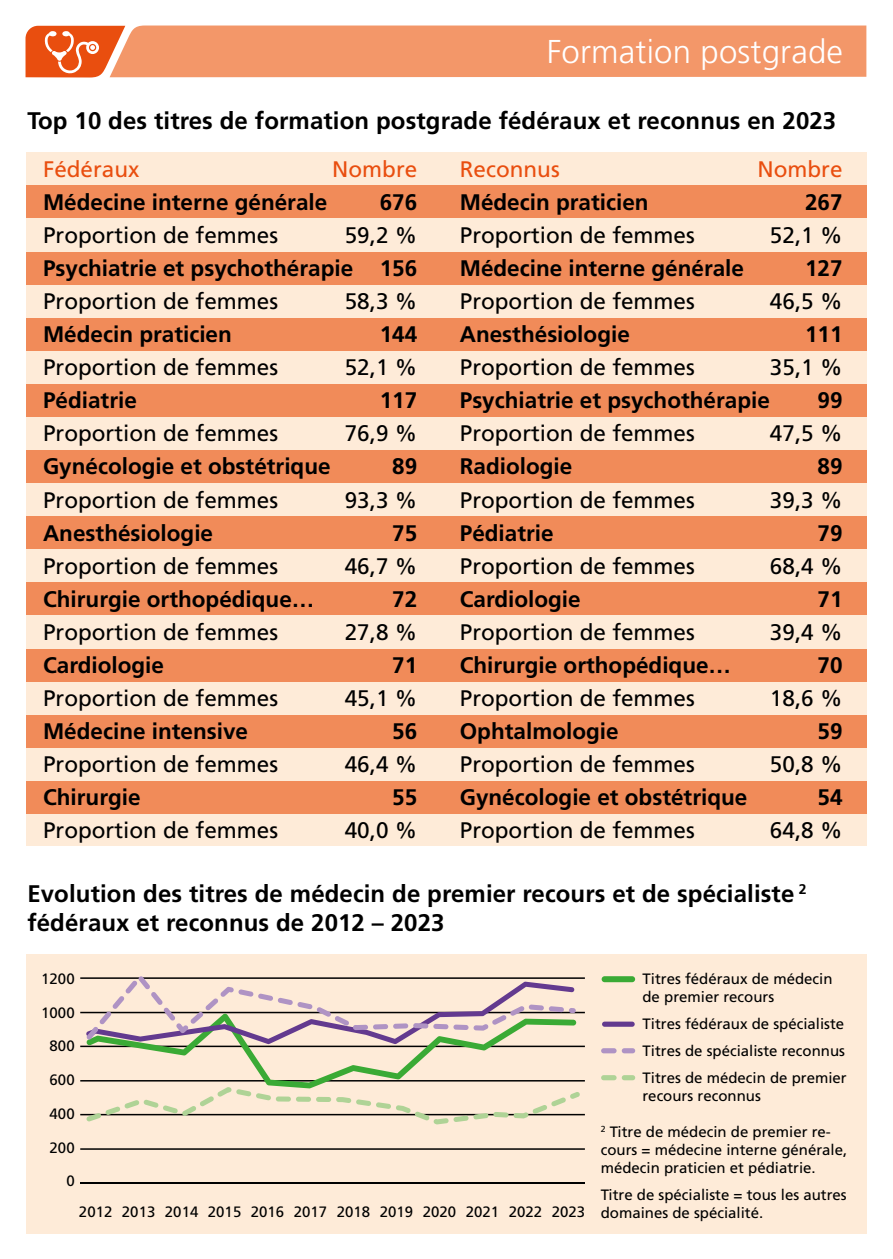
<style>
.page{position:relative;width:893px;height:1259px;background:#fff}
.page>*{position:absolute;margin:0;border:0;box-sizing:border-box;transform-origin:0 0}
.t1{font:300 33px "Frutiger LT Pro";letter-spacing:.005em;color:#fff}
.t2{font:700 24px/28.5px "Frutiger LT Pro";letter-spacing:.005em;color:#000}
.t3{font:22.5px "Frutiger LT Pro";color:#000}
.t4{font:700 22.5px "Frutiger LT Pro";color:#000}
.t5{font:22.5px "Frutiger LT Pro";color:#e94e0f}
.t6{font:15px/18px "Frutiger LT Pro";color:#000}
</style>
<div class="page">
<div style="left:26px;top:954px;width:841px;height:279px;background:#feebd8"></div>
<svg style="left:26px;top:26px;width:840px;height:51px;background:#f29264"></svg>
<div style="left:26px;top:152px;width:840px;height:694px;background:#feebd8"></div>
<div style="left:26px;top:185px;width:840px;height:33px;background:#f18b59"></div>
<div style="left:26px;top:252px;width:840px;height:32px;background:#f18b59"></div>
<div style="left:26px;top:318px;width:840px;height:33px;background:#f18b59"></div>
<div style="left:26px;top:384px;width:840px;height:33px;background:#f18b59"></div>
<div style="left:26px;top:450px;width:840px;height:33px;background:#f18b59"></div>
<div style="left:26px;top:516px;width:840px;height:33px;background:#f18b59"></div>
<div style="left:26px;top:582px;width:840px;height:33px;background:#f18b59"></div>
<div style="left:26px;top:648px;width:840px;height:33px;background:#f18b59"></div>
<div style="left:26px;top:715px;width:840px;height:32px;background:#f18b59"></div>
<div style="left:26px;top:781px;width:840px;height:33px;background:#f18b59"></div>
<div style="left:602px;top:1021px;width:33px;height:5px;background:#633a8f;border-radius:3px"></div>
<div style="left:602px;top:976px;width:33px;height:6px;background:#3aaa35;border-radius:3px"></div>
<div style="left:601px;top:1048px;width:16px;height:5px;background:#af93c4;border-radius:3px"></div>
<div style="left:622px;top:1048px;width:13px;height:5px;background:#af93c4;border-radius:3px"></div>
<hr style="left:80px;top:1148px;width:505px;height:1px;background:#000">
<hr style="left:80px;top:1114px;width:505px;height:1px;background:#000">
<hr style="left:80px;top:1080px;width:505px;height:1px;background:#000">
<hr style="left:80px;top:1045px;width:505px;height:2px;background:#000">
<hr style="left:80px;top:1011px;width:505px;height:2px;background:#000">
<hr style="left:80px;top:977px;width:505px;height:2px;background:#000">
<hr style="left:80px;top:1182px;width:505px;height:1px;background:#000">
<svg style="left:86px;top:976px;width:494px;height:148px"></svg>
<div style="left:601px;top:1075px;width:16px;height:5px;background:#afd396;border-radius:3px"></div>
<div style="left:622px;top:1075px;width:13px;height:5px;background:#afd396;border-radius:3px"></div>
<h1 class="t1" style="left:547px;top:33px;width:298px">Formation postgrade</h1>
<p class="t2" style="left:27px;top:107px;width:810px">Top 10 des titres de formation postgrade fédéraux et reconnus en 2023</p>
<p class="t5" style="left:43px;top:156px;width:98px">Fédéraux</p>
<p class="t5" style="left:332px;top:156px;width:87px">Nombre</p>
<p class="t5" style="left:460px;top:156px;width:101px">Reconnus</p>
<p class="t5" style="left:757px;top:156px;width:87px">Nombre</p>
<p class="t4" style="left:43px;top:189px;width:286px">Médecine interne générale</p>
<p class="t4" style="left:380px;top:189px;width:39px">676</p>
<p class="t4" style="left:460px;top:189px;width:190px">Médecin praticien</p>
<p class="t4" style="left:805px;top:189px;width:39px">267</p>
<p class="t3" style="left:43px;top:222px;width:237px">Proportion de femmes</p>
<p class="t3" style="left:345px;top:222px;width:74px">59,2 %</p>
<p class="t3" style="left:460px;top:222px;width:237px">Proportion de femmes</p>
<p class="t3" style="left:770px;top:222px;width:74px">52,1 %</p>
<p class="t4" style="left:43px;top:255px;width:376px">Psychiatrie et psychothérapie 156</p>
<p class="t4" style="left:460px;top:255px;width:286px">Médecine interne générale</p>
<p class="t4" style="left:805px;top:255px;width:39px">127</p>
<p class="t3" style="left:43px;top:288px;width:237px">Proportion de femmes</p>
<p class="t3" style="left:345px;top:288px;width:74px">58,3 %</p>
<p class="t3" style="left:460px;top:288px;width:237px">Proportion de femmes</p>
<p class="t3" style="left:770px;top:288px;width:74px">46,5 %</p>
<p class="t4" style="left:43px;top:321px;width:190px">Médecin praticien</p>
<p class="t4" style="left:380px;top:321px;width:39px">144</p>
<p class="t4" style="left:460px;top:321px;width:172px">Anesthésiologie</p>
<p class="t4" style="left:805px;top:321px;width:39px">111</p>
<p class="t3" style="left:43px;top:354px;width:237px">Proportion de femmes</p>
<p class="t3" style="left:345px;top:354px;width:74px">52,1 %</p>
<p class="t3" style="left:460px;top:354px;width:237px">Proportion de femmes</p>
<p class="t3" style="left:770px;top:354px;width:74px">35,1 %</p>
<p class="t4" style="left:43px;top:387px;width:95px">Pédiatrie</p>
<p class="t4" style="left:380px;top:387px;width:39px">117</p>
<p class="t4" style="left:460px;top:387px;width:312px">Psychiatrie et psychothérapie</p>
<p class="t4" style="left:817px;top:387px;width:27px">99</p>
<p class="t3" style="left:43px;top:420px;width:237px">Proportion de femmes</p>
<p class="t3" style="left:345px;top:420px;width:74px">76,9 %</p>
<p class="t3" style="left:460px;top:420px;width:237px">Proportion de femmes</p>
<p class="t3" style="left:770px;top:420px;width:74px">47,5 %</p>
<p class="t4" style="left:43px;top:453px;width:289px">Gynécologie et obstétrique</p>
<p class="t4" style="left:392px;top:453px;width:27px">89</p>
<p class="t4" style="left:460px;top:453px;width:114px">Radiologie</p>
<p class="t4" style="left:817px;top:453px;width:27px">89</p>
<p class="t3" style="left:43px;top:486px;width:237px">Proportion de femmes</p>
<p class="t3" style="left:345px;top:486px;width:74px">93,3 %</p>
<p class="t3" style="left:460px;top:486px;width:237px">Proportion de femmes</p>
<p class="t3" style="left:770px;top:486px;width:74px">39,3 %</p>
<p class="t4" style="left:43px;top:519px;width:172px">Anesthésiologie</p>
<p class="t4" style="left:392px;top:519px;width:27px">75</p>
<p class="t4" style="left:460px;top:519px;width:95px">Pédiatrie</p>
<p class="t4" style="left:817px;top:519px;width:27px">79</p>
<p class="t3" style="left:43px;top:552px;width:237px">Proportion de femmes</p>
<p class="t3" style="left:345px;top:552px;width:74px">46,7 %</p>
<p class="t3" style="left:460px;top:552px;width:237px">Proportion de femmes</p>
<p class="t3" style="left:770px;top:552px;width:74px">68,4 %</p>
<p class="t4" style="left:43px;top:585px;width:273px">Chirurgie orthopédique…</p>
<p class="t4" style="left:392px;top:585px;width:27px">72</p>
<p class="t4" style="left:460px;top:585px;width:122px">Cardiologie</p>
<p class="t4" style="left:817px;top:585px;width:27px">71</p>
<p class="t3" style="left:43px;top:618px;width:237px">Proportion de femmes</p>
<p class="t3" style="left:345px;top:618px;width:74px">27,8 %</p>
<p class="t3" style="left:460px;top:618px;width:237px">Proportion de femmes</p>
<p class="t3" style="left:770px;top:618px;width:74px">39,4 %</p>
<p class="t4" style="left:43px;top:651px;width:122px">Cardiologie</p>
<p class="t4" style="left:392px;top:651px;width:27px">71</p>
<p class="t4" style="left:460px;top:651px;width:273px">Chirurgie orthopédique…</p>
<p class="t4" style="left:817px;top:651px;width:27px">70</p>
<p class="t3" style="left:43px;top:684px;width:237px">Proportion de femmes</p>
<p class="t3" style="left:345px;top:684px;width:74px">45,1 %</p>
<p class="t3" style="left:460px;top:684px;width:237px">Proportion de femmes</p>
<p class="t3" style="left:770px;top:684px;width:74px">18,6 %</p>
<p class="t4" style="left:43px;top:717px;width:207px">Médecine intensive</p>
<p class="t4" style="left:392px;top:717px;width:27px">56</p>
<p class="t4" style="left:460px;top:717px;width:160px">Ophtalmologie</p>
<p class="t4" style="left:817px;top:717px;width:27px">59</p>
<p class="t3" style="left:43px;top:750px;width:237px">Proportion de femmes</p>
<p class="t3" style="left:345px;top:750px;width:74px">46,4 %</p>
<p class="t3" style="left:460px;top:750px;width:237px">Proportion de femmes</p>
<p class="t3" style="left:770px;top:750px;width:74px">50,8 %</p>
<p class="t4" style="left:43px;top:783px;width:99px">Chirurgie</p>
<p class="t4" style="left:392px;top:783px;width:27px">55</p>
<p class="t4" style="left:460px;top:783px;width:289px">Gynécologie et obstétrique</p>
<p class="t4" style="left:817px;top:783px;width:27px">54</p>
<p class="t3" style="left:43px;top:816px;width:237px">Proportion de femmes</p>
<p class="t3" style="left:345px;top:816px;width:74px">40,0 %</p>
<p class="t3" style="left:460px;top:816px;width:237px">Proportion de femmes</p>
<p class="t3" style="left:770px;top:816px;width:74px">64,8 %</p>
<p class="t2" style="left:27px;top:879px;width:781px">Evolution des titres de médecin de premier recours et de spécialiste <sup>2 </sup>fédéraux et reconnus de 2012 – 2023</p>
<p class="t6" style="left:41px;top:969px;width:35px">1200</p>
<p class="t6" style="left:41px;top:1003px;width:35px">1000</p>
<p class="t6" style="left:50px;top:1037px;width:27px">800</p>
<p class="t6" style="left:50px;top:1071px;width:27px">600</p>
<p class="t6" style="left:50px;top:1104px;width:27px">400</p>
<p class="t6" style="left:50px;top:1138px;width:27px">200</p>
<p class="t6" style="left:66px;top:1172px;width:10px">0</p>
<p class="t6" style="left:79px;top:1202px;width:508px">2012 2013 2014 2015 2016 2017 2018 2019 2020 2021 2022 2023</p>
<p class="t6" style="left:642px;top:969px;width:192px">Titres fédéraux de médecin de premier recours</p>
<p class="t6" style="left:642px;top:1010px;width:206px;line-height:27px">Titres fédéraux de spécialiste<br>Titres de spécialiste reconnus<br>Titres de médecin de premier</p>
<p class="t6" style="left:642px;top:1086px;width:120px">recours reconnus</p>
<p class="t6" style="left:601px;top:1122px;width:248px"><sup>2</sup> Titre de médecin de premier re&shy;cours = médecine interne générale, médecin praticien et pédiatrie.</p>
<p class="t6" style="left:601px;top:1185px;width:248px">Titre de spécialiste = tous les autres domaines de spécialité.</p>
</div>
